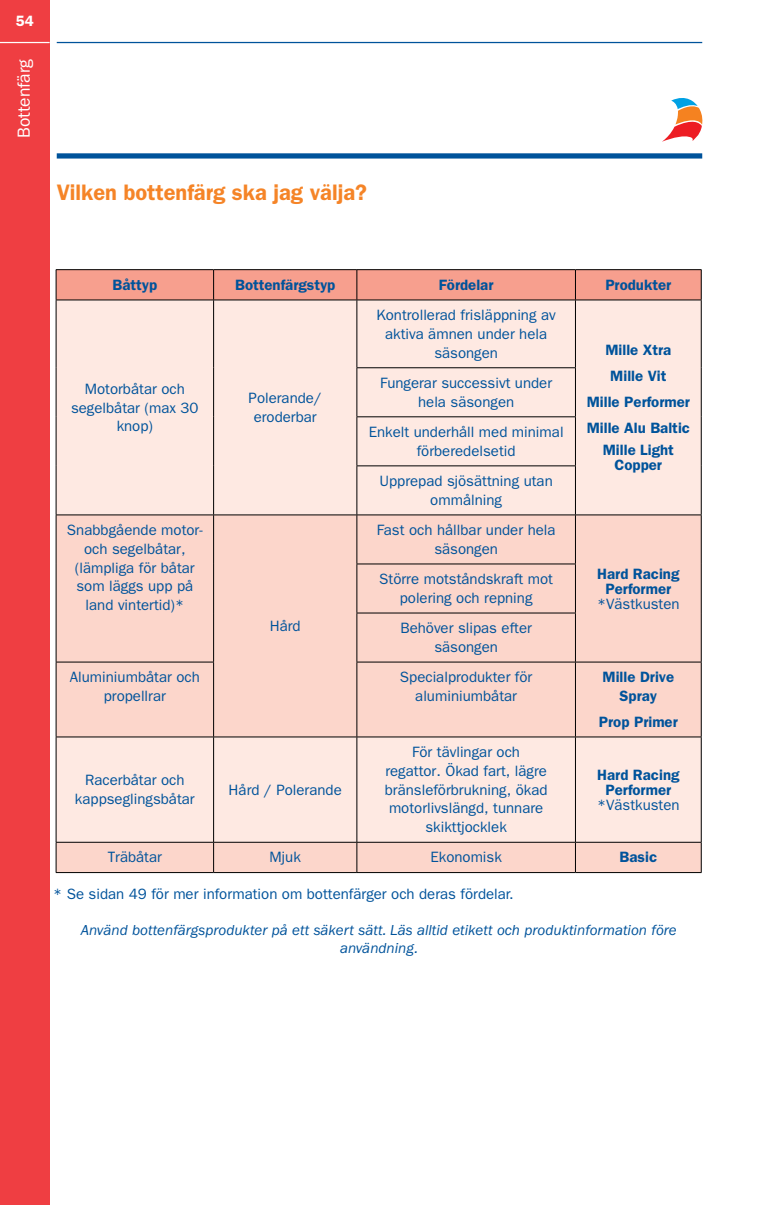
<style>
.page{position:relative;width:759px;height:1205px;background:#fff}
.page>*{position:absolute;margin:0;border:0;box-sizing:border-box;transform-origin:0 0}
.t1{font:600 22.5px "ITC Franklin Gothic Std";color:#f58427}
.t2{font:17.5px "ITC Franklin Gothic Std";color:#fff}
.t3{font:15px/18.8px "ITC Franklin Gothic Std";color:#00539b;text-align:center}
.t4{font:600 15px/25.8px "ITC Franklin Gothic Std";color:#00539b;text-align:center}
.t5{font:italic 15px/18px "ITC Franklin Gothic Std";color:#00539b;text-align:center}
.t6{font:600 15px "ITC Franklin Gothic Std";color:#fff}
</style>
<div class="page">
<svg style="left:662px;top:98px;width:41px;height:44px"></svg>
<div style="left:57px;top:153px;width:645px;height:6px;background:#00539b"></div>
<hr style="left:57px;top:42px;width:645px;height:1px;background:#00539b">
<div style="left:0;top:0;width:50px;height:1205px;background:#ef3e42"></div>
<hr style="left:0;top:42px;width:50px;height:1px;background:#fff">
<div style="left:57px;top:270px;width:643px;height:29px;background:#f79f8e"></div>
<div style="left:57px;top:300px;width:643px;height:214px;background:#fee9e2"></div>
<svg style="left:57px;top:515px;width:643px;height:357px;background:#fadad0"></svg>
<hr style="left:56px;top:269px;width:157px;height:1px;background:#000">
<hr style="left:56px;top:270px;width:1px;height:30px;background:#000">
<hr style="left:213px;top:269px;width:144px;height:1px;background:#000">
<hr style="left:213px;top:270px;width:1px;height:30px;background:#000">
<hr style="left:357px;top:269px;width:218px;height:1px;background:#000">
<hr style="left:356px;top:270px;width:1px;height:30px;background:#000">
<hr style="left:575px;top:269px;width:126px;height:1px;background:#000">
<hr style="left:574px;top:270px;width:1px;height:30px;background:#000">
<hr style="left:700px;top:270px;width:1px;height:30px;background:#000">
<hr style="left:56px;top:299px;width:157px;height:1px;background:#000">
<hr style="left:56px;top:300px;width:1px;height:68px;background:#000">
<hr style="left:213px;top:299px;width:144px;height:1px;background:#000">
<hr style="left:213px;top:300px;width:1px;height:68px;background:#000">
<hr style="left:357px;top:299px;width:218px;height:1px;background:#000">
<hr style="left:356px;top:300px;width:1px;height:67px;background:#000">
<hr style="left:575px;top:299px;width:126px;height:1px;background:#000">
<hr style="left:574px;top:300px;width:1px;height:67px;background:#000">
<hr style="left:700px;top:300px;width:1px;height:68px;background:#000">
<hr style="left:56px;top:368px;width:1px;height:49px;background:#000">
<hr style="left:213px;top:368px;width:1px;height:49px;background:#000">
<hr style="left:356px;top:367px;width:219px;height:1px;background:#000">
<hr style="left:356px;top:368px;width:1px;height:48px;background:#000">
<hr style="left:574px;top:368px;width:1px;height:48px;background:#000">
<hr style="left:700px;top:368px;width:1px;height:49px;background:#000">
<hr style="left:56px;top:417px;width:1px;height:49px;background:#000">
<hr style="left:213px;top:417px;width:1px;height:49px;background:#000">
<hr style="left:356px;top:416px;width:219px;height:1px;background:#000">
<hr style="left:356px;top:417px;width:1px;height:48px;background:#000">
<hr style="left:574px;top:417px;width:1px;height:48px;background:#000">
<hr style="left:700px;top:417px;width:1px;height:49px;background:#000">
<hr style="left:56px;top:466px;width:1px;height:48px;background:#000">
<hr style="left:213px;top:466px;width:1px;height:48px;background:#000">
<hr style="left:356px;top:465px;width:219px;height:1px;background:#000">
<hr style="left:356px;top:466px;width:1px;height:48px;background:#000">
<hr style="left:574px;top:466px;width:1px;height:48px;background:#000">
<hr style="left:700px;top:466px;width:1px;height:48px;background:#000">
<hr style="left:56px;top:514px;width:157px;height:1px;background:#000">
<hr style="left:56px;top:515px;width:1px;height:49px;background:#000">
<hr style="left:213px;top:514px;width:144px;height:1px;background:#000">
<hr style="left:213px;top:515px;width:1px;height:49px;background:#000">
<hr style="left:357px;top:514px;width:218px;height:1px;background:#000">
<hr style="left:356px;top:515px;width:1px;height:49px;background:#000">
<hr style="left:575px;top:514px;width:126px;height:1px;background:#000">
<hr style="left:574px;top:515px;width:1px;height:49px;background:#000">
<hr style="left:700px;top:515px;width:1px;height:49px;background:#000">
<hr style="left:56px;top:564px;width:1px;height:49px;background:#000">
<hr style="left:213px;top:564px;width:1px;height:49px;background:#000">
<hr style="left:356px;top:563px;width:219px;height:1px;background:#000">
<hr style="left:356px;top:564px;width:1px;height:49px;background:#000">
<hr style="left:574px;top:564px;width:1px;height:49px;background:#000">
<hr style="left:700px;top:564px;width:1px;height:49px;background:#000">
<hr style="left:56px;top:613px;width:1px;height:49px;background:#000">
<hr style="left:213px;top:613px;width:1px;height:49px;background:#000">
<hr style="left:356px;top:612px;width:219px;height:1px;background:#000">
<hr style="left:356px;top:613px;width:1px;height:49px;background:#000">
<hr style="left:574px;top:613px;width:1px;height:49px;background:#000">
<hr style="left:700px;top:613px;width:1px;height:49px;background:#000">
<hr style="left:56px;top:661px;width:158px;height:1px;background:#000">
<hr style="left:56px;top:662px;width:1px;height:74px;background:#000">
<hr style="left:213px;top:662px;width:1px;height:74px;background:#000">
<hr style="left:356px;top:661px;width:219px;height:1px;background:#000">
<hr style="left:356px;top:662px;width:1px;height:74px;background:#000">
<hr style="left:575px;top:661px;width:126px;height:1px;background:#000">
<hr style="left:574px;top:662px;width:1px;height:74px;background:#000">
<hr style="left:700px;top:662px;width:1px;height:74px;background:#000">
<hr style="left:56px;top:736px;width:157px;height:1px;background:#000">
<hr style="left:56px;top:737px;width:1px;height:105px;background:#000">
<hr style="left:213px;top:736px;width:144px;height:1px;background:#000">
<hr style="left:213px;top:737px;width:1px;height:105px;background:#000">
<hr style="left:357px;top:736px;width:218px;height:1px;background:#000">
<hr style="left:356px;top:737px;width:1px;height:105px;background:#000">
<hr style="left:575px;top:736px;width:126px;height:1px;background:#000">
<hr style="left:574px;top:737px;width:1px;height:105px;background:#000">
<hr style="left:700px;top:737px;width:1px;height:105px;background:#000">
<hr style="left:56px;top:842px;width:157px;height:1px;background:#000">
<hr style="left:56px;top:842px;width:1px;height:30px;background:#000">
<hr style="left:213px;top:842px;width:144px;height:1px;background:#000">
<hr style="left:213px;top:842px;width:1px;height:30px;background:#000">
<hr style="left:357px;top:842px;width:218px;height:1px;background:#000">
<hr style="left:356px;top:842px;width:1px;height:30px;background:#000">
<hr style="left:575px;top:842px;width:126px;height:1px;background:#000">
<hr style="left:574px;top:842px;width:1px;height:30px;background:#000">
<hr style="left:700px;top:842px;width:1px;height:30px;background:#000">
<hr style="left:56px;top:872px;width:157px;height:1px;background:#000">
<hr style="left:213px;top:872px;width:144px;height:1px;background:#000">
<hr style="left:357px;top:872px;width:218px;height:1px;background:#000">
<hr style="left:575px;top:872px;width:126px;height:1px;background:#000">
<p class="t6" style="left:16px;top:12px;width:20px">54</p>
<p class="t2" style="left:14px;top:138px;width:81px;rotate:-90deg">Bottenfärg</p>
<h1 class="t1" style="left:57px;top:179px;width:311px">Vilken bottenfärg ska jag välja?</h1>
<p class="t4" style="left:112px;top:272px;width:46px">Båttyp</p>
<p class="t4" style="left:235px;top:272px;width:102px">Bottenfärgstyp</p>
<p class="t4" style="left:438px;top:272px;width:56px">Fördelar</p>
<p class="t4" style="left:605px;top:272px;width:68px">Produkter</p>
<p class="t3" style="left:71px;top:379px;width:129px">Motorbåtar och segelbåtar (max 30 knop)</p>
<p class="t3" style="left:248px;top:389px;width:75px">Polerande/ eroderbar</p>
<p class="t3" style="left:67px;top:521px;width:137px">Snabbgående motor&shy;och segelbåtar, (lämpliga för båtar som läggs upp på land vintertid)*</p>
<p class="t3" style="left:270px;top:617px;width:32px">Hård</p>
<p class="t3" style="left:376px;top:306px;width:181px">Kontrollerad frisläppning av aktiva ämnen under hela säsongen</p>
<p class="t3" style="left:380px;top:374px;width:173px">Fungerar successivt under hela säsongen</p>
<p class="t3" style="left:368px;top:423px;width:196px">Enkelt underhåll med minimal förberedelsetid</p>
<p class="t3" style="left:379px;top:472px;width:175px">Upprepad sjösättning utan ommålning</p>
<p class="t3" style="left:376px;top:521px;width:180px">Fast och hållbar under hela säsongen</p>
<p class="t3" style="left:379px;top:570px;width:175px">Större motståndskraft mot polering och repning</p>
<p class="t3" style="left:400px;top:619px;width:133px">Behöver slipas efter säsongen</p>
<p class="t4" style="left:586px;top:337px;width:105px">Mille Xtra<br>Mille Vit<br>Mille Performer<br>Mille Alu Baltic</p>
<p class="t4" style="left:602px;top:442px;width:73px;line-height:15px">Mille Light<br>Copper</p>
<p class="t4" style="left:597px;top:566px;width:84px;line-height:15px">Hard Racing<br>Performer</p>
<p class="t3" style="left:596px;top:594px;width:84px">*Västkusten</p>
<p class="t3" style="left:70px;top:668px;width:131px">Aluminiumbåtar och propellrar</p>
<p class="t3" style="left:400px;top:668px;width:134px">Specialprodukter för aluminiumbåtar</p>
<p class="t4" style="left:602px;top:668px;width:73px;line-height:18.8px">Mille Drive<br>Spray</p>
<p class="t4" style="left:598px;top:709px;width:80px">Prop Primer</p>
<p class="t3" style="left:75px;top:771px;width:121px">Racerbåtar och kappseglingsbåtar</p>
<p class="t3" style="left:228px;top:780px;width:115px">Hård / Polerande</p>
<p class="t3" style="left:384px;top:743px;width:164px">För tävlingar och regattor. Ökad fart, lägre bränsleförbrukning, ökad motorlivslängd, tunnare skikttjocklek</p>
<p class="t4" style="left:597px;top:767px;width:84px;line-height:15px">Hard Racing<br>Performer</p>
<p class="t3" style="left:597px;top:795px;width:84px">*Västkusten</p>
<p class="t3" style="left:108px;top:848px;width:56px">Träbåtar</p>
<p class="t3" style="left:269px;top:848px;width:33px">Mjuk</p>
<p class="t3" style="left:430px;top:848px;width:73px">Ekonomisk</p>
<p class="t4" style="left:619px;top:844px;width:39px">Basic</p>
<p class="t3" style="left:53px;top:884px;width:462px">* Se sidan 49 för mer information om bottenfärger och deras fördelar.</p>
<p class="t5" style="left:81px;top:921px;width:597px">Använd bottenfärgsprodukter på ett säkert sätt. Läs alltid etikett och produktinformation före användning.</p>
</div>
